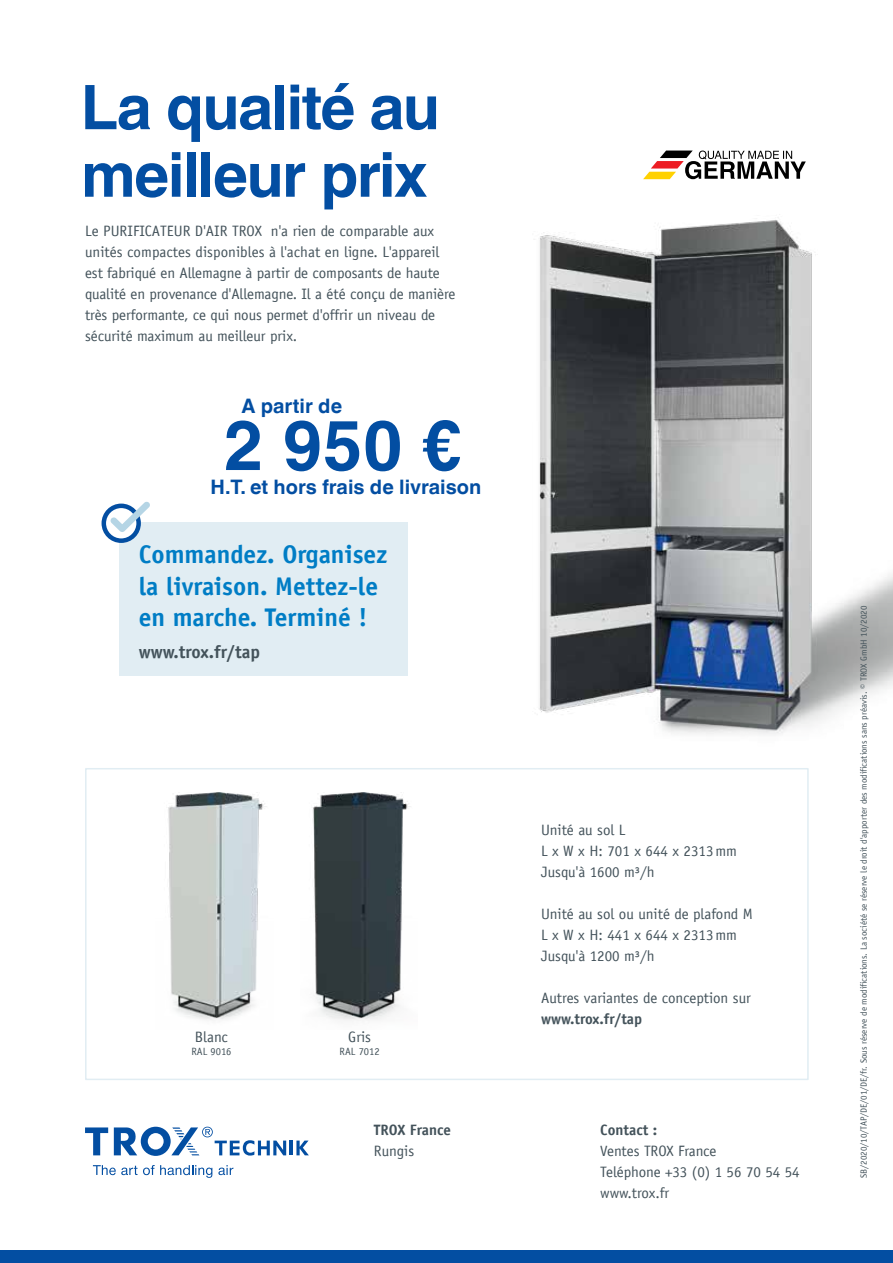
<style>
.page{position:relative;width:893px;height:1263px;background:#fff}
.page>*{position:absolute;margin:0;border:0;box-sizing:border-box;transform-origin:0 0}
.t1{font:700 69.75px "TROX Helvetica";color:#034ea2}
.t2{font:700 61.5px/67.5px "TROX Helvetica";letter-spacing:-.03em;color:#034ea2}
.t3{font:700 25.5px/31.5px "TROX Officina Sans";color:#007dc5}
.t4{font:700 19.95px "TROX Helvetica";color:#034ea2}
.t5{font:700 18px "TROX Officina Sans";color:#43525a}
.t6{font:15px/21px "TROX Officina Sans";color:#43525a}
.t7{font:700 15px "TROX Officina Sans";color:#43525a}
.t8{font:10.5px "TROX Officina Sans";color:#43525a}
.t9{font:9px "TROX Officina Sans";color:#43525a}
</style>
<div class="page">
<div style="left:85px;top:768px;width:724px;height:312px;border:2px solid #e1edf3"></div>
<svg style="left:296px;top:1140px;width:13px;height:15px"></svg>
<hr style="left:290px;top:1140px;width:3px;height:15px;background:#034ea2">
<svg style="left:114px;top:1127px;width:172px;height:29px"></svg>
<svg style="left:85px;top:1127px;width:23px;height:28px"></svg>
<svg style="left:93px;top:1165px;width:119px;height:13px"></svg>
<svg style="left:218px;top:1165px;width:15px;height:10px"></svg>
<div style="left:120px;top:522px;width:288px;height:154px;background:#e1edf3"></div>
<svg style="left:104px;top:506px;width:35px;height:35px"></svg>
<div style="left:102px;top:504px;width:39px;height:39px;border:4px solid #034ea2;border-radius:50%"></div>
<svg style="left:110px;top:501px;width:40px;height:31px"></svg>
<img style="left:412px;top:150px;width:481px;height:694px">
<img style="left:168px;top:792px;width:99px;height:228px">
<img style="left:313px;top:792px;width:105px;height:229px">
<div style="left:0;top:1250px;width:893px;height:13px;background:#034ea2"></div>
<h2 class="t2" style="left:81px;top:74px;width:361px">La qualité au meilleur prix</h2>
<p class="t6" style="left:85px;top:221px;width:372px">Le PURIFICATEUR D'AIR TROX n'a rien de comparable aux unités compactes disponibles à l'achat en ligne. L'appareil est fabriqué en Allemagne à partir de composants de haute qualité en provenance d'Allemagne. Il a été conçu de manière très performante, ce qui nous permet d'offrir un niveau de sécurité maximum au meilleur prix.</p>
<h3 class="t4" style="left:241px;top:394px;width:102px">A partir de</h3>
<h1 class="t1" style="left:224px;top:405px;width:240px">2 950 €</h1>
<h3 class="t4" style="left:211px;top:475px;width:272px">H.T. et hors frais de livraison</h3>
<h3 class="t3" style="left:139px;top:539px;width:250px">Commandez. Organisez la livraison. Mettez-le en marche. Terminé !</h3>
<p class="t5" style="left:139px;top:640px;width:123px">www.trox.fr/tap</p>
<p class="t6" style="left:195px;top:1026px;width:35px">Blanc</p>
<p class="t8" style="left:191px;top:1046px;width:42px">RAL 9016</p>
<p class="t6" style="left:348px;top:1026px;width:24px">Gris</p>
<p class="t8" style="left:340px;top:1046px;width:42px">RAL 7012</p>
<p class="t7" style="left:374px;top:1120px;width:79px">TROX France</p>
<p class="t6" style="left:374px;top:1140px;width:42px">Rungis</p>
<p class="t6" style="left:541px;top:819px;width:197px">Unité au sol L<br>L x W x H: 701 x 644 x 2313mm<br>Jusqu'à 1600 m³/h</p>
<p class="t6" style="left:541px;top:903px;width:213px">Unité au sol ou unité de plafond M<br>L x W x H: 441 x 644 x 2313mm<br>Jusqu'à 1200 m³/h</p>
<p class="t6" style="left:541px;top:987px;width:211px">Autres variantes de conception sur</p>
<p class="t7" style="left:541px;top:1009px;width:103px">www.trox.fr/tap</p>
<p class="t7" style="left:600px;top:1120px;width:58px">Contact :</p>
<p class="t6" style="left:600px;top:1140px;width:201px">Ventes TROX France<br>Teléphone +33 (0) 1 56 70 54 54 www.trox.fr</p>
<p class="t9" style="left:859px;top:1178px;width:574px;rotate:-90deg">SB/2020/10/TAP/DE/01/DE/fr. Sous réserve de modifications. La société se réserve le droit d'apporter des modifications sans préavis. © TROX GmbH 10/2020</p>
</div>
